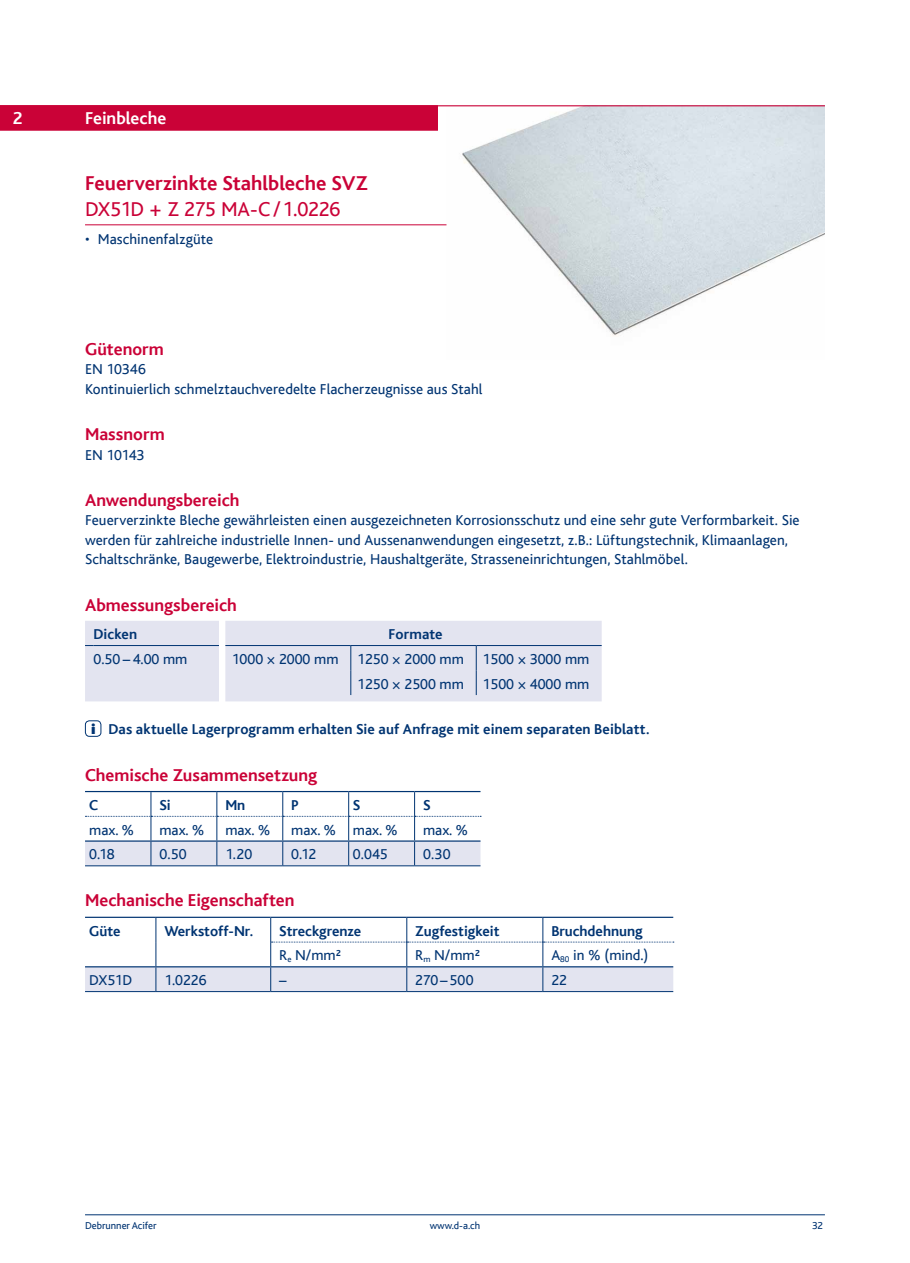
<style>
.page{position:relative;width:910px;height:1263px;background:#fff}
.page>*{position:absolute;margin:0;border:0;box-sizing:border-box;transform-origin:0 0}
.t1{font:700 21px "Kl Bliss";color:#ca0237}
.t2{font:21px "Kl Bliss";letter-spacing:-.02em;color:#ca0237}
.t3{font:700 18px "Kl Bliss";color:#ca0237}
.t4{font:700 18px "Kl Bliss";color:#fff}
.t5{font:15px/19.5px "Kl Bliss";letter-spacing:.005em;color:#003472}
.t6{font:700 15px "Kl Bliss";color:#003472}
.t7{font:10.5px "Kl Bliss";color:#003472}
.s1{font-size:14.25px}
.s2{font-family:"Avenir Next";font-weight:800;font-size:13.35px}
</style>
<div class="page">
<hr style="left:85px;top:1214px;width:740px;height:1px;background:#003472">
<img style="left:446px;top:106px;width:379px;height:230px">
<hr style="left:0;top:105px;width:825px;height:1px;background:#ca0237">
<div style="left:0;top:105px;width:438px;height:26px;background:#ca0237"></div>
<hr style="left:85px;top:224px;width:361px;height:1px;background:#ca0237">
<div style="left:85px;top:621px;width:517px;height:80px;background:#e3e4f0"></div>
<hr style="left:94px;top:645px;width:125px;height:1px;background:#003472">
<hr style="left:225px;top:645px;width:126px;height:1px;background:#003472">
<hr style="left:351px;top:645px;width:125px;height:1px;background:#003472">
<hr style="left:476px;top:645px;width:126px;height:1px;background:#003472">
<div style="left:85px;top:720px;width:16px;height:17px;border:1px solid #003472;border-radius:4px"></div>
<hr style="left:85px;top:791px;width:66px;height:1px;background:#003472">
<hr style="left:151px;top:791px;width:66px;height:1px;background:#003472">
<hr style="left:217px;top:791px;width:66px;height:1px;background:#003472">
<hr style="left:283px;top:791px;width:66px;height:1px;background:#003472">
<hr style="left:349px;top:791px;width:66px;height:1px;background:#003472">
<hr style="left:415px;top:791px;width:65px;height:1px;background:#003472">
<svg style="left:85px;top:792px;width:396px;height:74px"></svg>
<hr style="left:85px;top:865px;width:66px;height:1px;background:#003472">
<hr style="left:151px;top:865px;width:66px;height:1px;background:#003472">
<hr style="left:217px;top:865px;width:66px;height:1px;background:#003472">
<hr style="left:283px;top:865px;width:66px;height:1px;background:#003472">
<hr style="left:349px;top:865px;width:66px;height:1px;background:#003472">
<hr style="left:415px;top:865px;width:65px;height:1px;background:#003472">
<hr style="left:85px;top:917px;width:71px;height:1px;background:#003472">
<hr style="left:156px;top:917px;width:115px;height:1px;background:#003472">
<hr style="left:271px;top:917px;width:136px;height:1px;background:#003472">
<hr style="left:407px;top:917px;width:136px;height:1px;background:#003472">
<hr style="left:543px;top:917px;width:130px;height:1px;background:#003472">
<svg style="left:85px;top:918px;width:589px;height:73px"></svg>
<hr style="left:85px;top:991px;width:71px;height:1px;background:#003472">
<hr style="left:156px;top:991px;width:115px;height:1px;background:#003472">
<hr style="left:271px;top:991px;width:136px;height:1px;background:#003472">
<hr style="left:407px;top:991px;width:136px;height:1px;background:#003472">
<hr style="left:543px;top:991px;width:130px;height:1px;background:#003472">
<hr style="left:85px;top:966px;width:71px;height:1px;background:#003472">
<hr style="left:156px;top:966px;width:115px;height:1px;background:#003472">
<hr style="left:271px;top:966px;width:136px;height:1px;background:#003472">
<hr style="left:407px;top:966px;width:136px;height:1px;background:#003472">
<hr style="left:543px;top:966px;width:130px;height:1px;background:#003472">
<p class="t4" style="left:13px;top:109px;width:11px">2</p>
<p class="t4" style="left:85px;top:109px;width:83px">Feinbleche</p>
<h1 class="t1" style="left:85px;top:173px;width:284px">Feuerverzinkte Stahlbleche SVZ</h1>
<h1 class="t2" style="left:85px;top:198px;width:257px">DX51D + Z 275 MA-C/1.0226</h1>
<p class="t5" style="left:85px;top:230px;width:130px">• Maschinenfalzgüte</p>
<p class="t3" style="left:85px;top:339px;width:80px">Gütenorm</p>
<p class="t5" style="left:85px;top:360px;width:399px">EN 10346<br>Kontinuierlich schmelztauchveredelte Flacherzeugnisse aus Stahl</p>
<p class="t3" style="left:85px;top:425px;width:81px">Massnorm</p>
<p class="t5" style="left:85px;top:445px;width:61px">EN 10143</p>
<p class="t3" style="left:85px;top:490px;width:156px">Anwendungsbereich</p>
<p class="t5" style="left:85px;top:511px;width:716px">Feuerverzinkte Bleche gewährleisten einen ausgezeichneten Korrosionsschutz und eine sehr gute Verformbarkeit. Sie werden für zahlreiche industrielle Innen- und Aussenanwendungen eingesetzt, z.B.: Lüftungstechnik, Klimaanlagen,<br>Schaltschränke, Baugewerbe, Elektroindustrie, Haushaltgeräte, Strasseneinrichtungen, Stahlmöbel.</p>
<p class="t3" style="left:85px;top:595px;width:153px">Abmessungsbereich</p>
<p class="t6" style="left:94px;top:626px;width:45px">Dicken</p>
<p class="t6" style="left:389px;top:626px;width:56px">Formate</p>
<p class="t5" style="left:94px;top:649px;width:95px">0.50 – 4.00 mm</p>
<p class="t5" style="left:232px;top:647px;width:359px;line-height:24.8px;text-align:right">1000 <span class="s1">×</span> 2000 mm 1250 <span class="s1">×</span> 2000 mm 1500 <span class="s1">×</span> 3000 mm<br>1250 <span class="s1">×</span> 2500 mm 1500 <span class="s1">×</span> 4000 mm</p>
<p class="t6" style="left:91px;top:722px;width:560px"><span class="s2">i</span> Das aktuelle Lagerprogramm erhalten Sie auf Anfrage mit einem separaten Beiblatt.</p>
<p class="t3" style="left:85px;top:765px;width:234px">Chemische Zusammensetzung</p>
<p class="t6" style="left:89px;top:797px;width:11px">C</p>
<p class="t6" style="left:159px;top:797px;width:13px">Si</p>
<p class="t6" style="left:225px;top:797px;width:22px">Mn</p>
<p class="t6" style="left:291px;top:797px;width:9px">P</p>
<p class="t6" style="left:353px;top:797px;width:9px">S</p>
<p class="t6" style="left:423px;top:797px;width:9px">S</p>
<p class="t5" style="left:89px;top:820px;width:46px">max. %</p>
<p class="t5" style="left:159px;top:820px;width:46px">max. %</p>
<p class="t5" style="left:225px;top:820px;width:46px">max. %</p>
<p class="t5" style="left:291px;top:820px;width:108px">max. % max. %</p>
<p class="t5" style="left:423px;top:820px;width:46px">max. %</p>
<p class="t5" style="left:89px;top:845px;width:27px">0.18</p>
<p class="t5" style="left:159px;top:845px;width:29px">0.50</p>
<p class="t5" style="left:225px;top:845px;width:28px">1.20</p>
<p class="t5" style="left:291px;top:845px;width:26px">0.12</p>
<p class="t5" style="left:353px;top:845px;width:36px">0.045</p>
<p class="t5" style="left:423px;top:845px;width:29px">0.30</p>
<p class="t3" style="left:85px;top:891px;width:211px">Mechanische Eigenschaften</p>
<p class="t6" style="left:89px;top:923px;width:33px">Güte</p>
<p class="t6" style="left:164px;top:923px;width:90px">Werkstoff-Nr.</p>
<p class="t6" style="left:279px;top:923px;width:83px">Streckgrenze</p>
<p class="t6" style="left:415px;top:923px;width:86px">Zugfestigkeit</p>
<p class="t6" style="left:551px;top:923px;width:93px">Bruchdehnung</p>
<p class="t5" style="left:279px;top:946px;width:63px">R<sub>e</sub> N/mm²</p>
<p class="t5" style="left:415px;top:946px;width:66px">R<sub>m</sub> N/mm²</p>
<p class="t5" style="left:551px;top:946px;width:99px">A<sub>80</sub> in % (mind.)</p>
<p class="t5" style="left:89px;top:971px;width:44px">DX51D</p>
<p class="t5" style="left:164px;top:971px;width:44px">1.0226</p>
<p class="t5" style="left:279px;top:971px;width:9px">–</p>
<p class="t5" style="left:415px;top:971px;width:60px">270–500</p>
<p class="t5" style="left:551px;top:971px;width:17px">22</p>
<p class="t7" style="left:85px;top:1220px;width:73px">Debrunner Acifer</p>
<p class="t7" style="left:430px;top:1220px;width:52px">www.d-a.ch</p>
<p class="t7" style="left:812px;top:1220px;width:13px">32</p>
</div>
